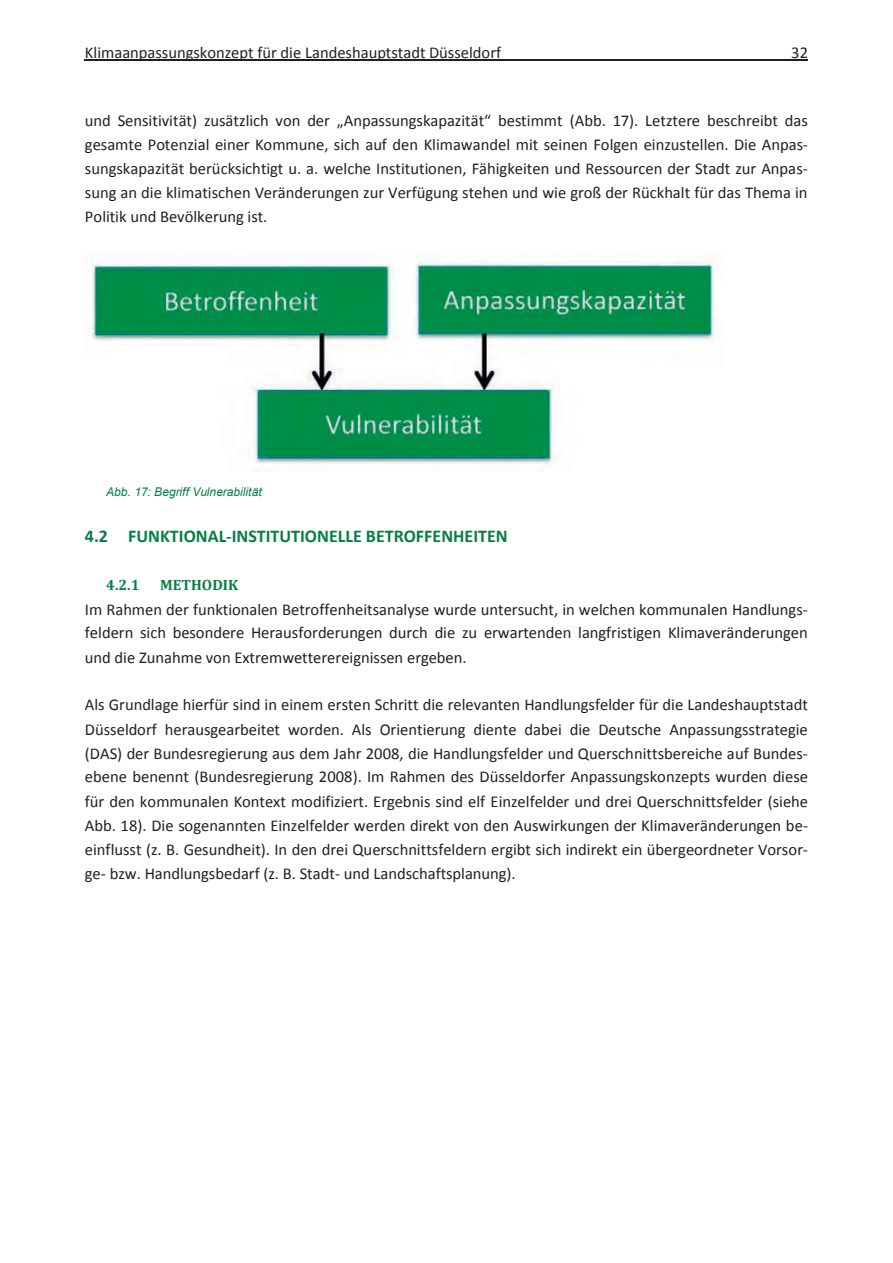
<style>
.page{position:relative;width:893px;height:1263px;background:#fff}
.page>*{position:absolute;margin:0;border:0;box-sizing:border-box;transform-origin:0 0}
.t1{font:700 18px "Calibri";color:#067e46}
.t2{font:16.5px/24px "Calibri";color:#231f20;text-align:justify}
.t3{font:700 15px "Cambria";color:#067e46}
.t4{font:italic 12px "Arial";color:#067e46}
</style>
<div class="page">
<hr style="left:85px;top:59px;width:723px;height:1px;background:#231f20">
<img style="left:85px;top:253px;width:633px;height:219px">
<p class="t2" style="left:85px;top:40px;width:418px">Klimaanpassungskonzept für die Landeshauptstadt Düsseldorf</p>
<p class="t2" style="left:791px;top:40px;width:18px">32</p>
<p class="t2" style="left:85px;top:108px;width:725px">und Sensitivität) zusätzlich von der „Anpassungskapazität“ bestimmt (Abb. 17). Letztere beschreibt das gesamte Potenzial einer Kommune, sich auf den Klimawandel mit seinen Folgen einzustellen. Die Anpas&shy;sungskapazität berücksichtigt u. a. welche Institutionen, Fähigkeiten und Ressourcen der Stadt zur Anpas&shy;sung an die klimatischen Veränderungen zur Verfügung stehen und wie groß der Rückhalt für das Thema in Politik und Bevölkerung ist.</p>
<p class="t4" style="left:106px;top:484px;width:157px">Abb. 17: Begriff Vulnerabilität</p>
<h2 class="t1" style="left:85px;top:524px;width:424px">4.2 FUNKTIONAL-INSTITUTIONELLE BETROFFENHEITEN</h2>
<h3 class="t3" style="left:106px;top:574px;width:35px">4.2.1</h3>
<h3 class="t3" style="left:160px;top:574px;width:80px">METHODIK</h3>
<p class="t2" style="left:85px;top:596px;width:725px">Im Rahmen der funktionalen Betroffenheitsanalyse wurde untersucht, in welchen kommunalen Handlungs&shy;feldern sich besondere Herausforderungen durch die zu erwartenden langfristigen Klimaveränderungen und die Zunahme von Extremwetterereignissen ergeben.</p>
<p class="t2" style="left:85px;top:692px;width:725px">Als Grundlage hierfür sind in einem ersten Schritt die relevanten Handlungsfelder für die Landeshauptstadt Düsseldorf herausgearbeitet worden. Als Orientierung diente dabei die Deutsche Anpassungsstrategie (DAS) der Bundesregierung aus dem Jahr 2008, die Handlungsfelder und Querschnittsbereiche auf Bundes&shy;ebene benennt (Bundesregierung 2008). Im Rahmen des Düsseldorfer Anpassungskonzepts wurden diese für den kommunalen Kontext modifiziert. Ergebnis sind elf Einzelfelder und drei Querschnittsfelder (siehe Abb. 18). Die sogenannten Einzelfelder werden direkt von den Auswirkungen der Klimaveränderungen be&shy;einflusst (z. B. Gesundheit). In den drei Querschnittsfeldern ergibt sich indirekt ein übergeordneter Vorsor&shy;ge- bzw. Handlungsbedarf (z. B. Stadt- und Landschaftsplanung).</p>
</div>
